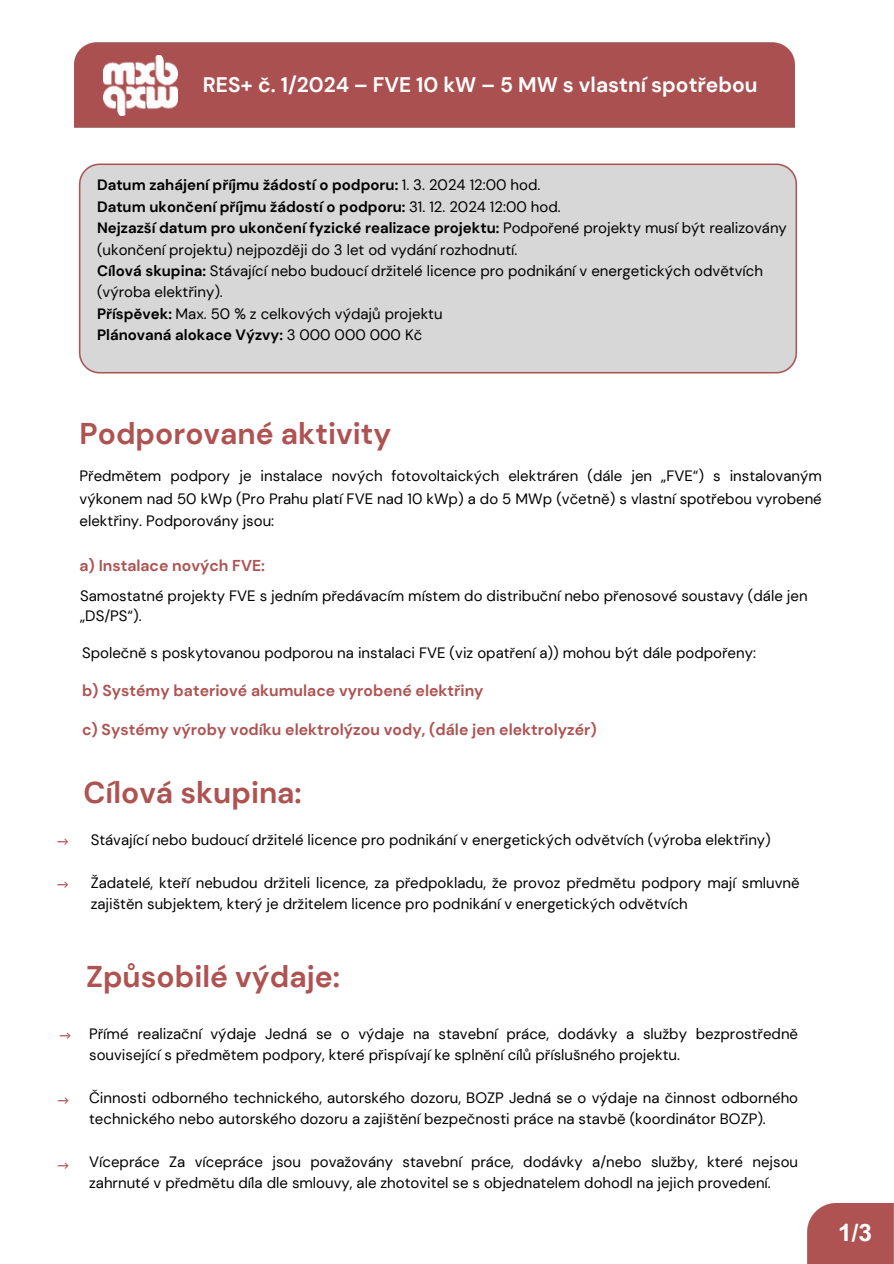
<style>
.page{position:relative;width:894px;height:1264px;background:#fff}
.page>*{position:absolute;margin:0;border:0;box-sizing:border-box;transform-origin:0 0}
.t1{font:700 30px "DM Sans";color:#ae5352}
.t2{font:700 24px "Arial Nova";color:#fff}
.t3{font:700 21px "DM Sans";color:#fff}
.t4{font:700 15.75px "DM Sans";color:#ae5352}
.t5{font:15px/21.3px "DM Sans";color:#000}
.t6{font:700 15px "DM Sans";color:#000}
.t7{font:15px "IBM Plex Sans";color:#ae5352}
.s1{font-weight:400}
.s2{font-weight:700}
</style>
<div class="page">
<img style="left:74px;top:42px;width:720px;height:86px">
<div style="left:78px;top:163px;width:720px;height:211px;background:#d7d7d7"></div>
<div style="left:807px;top:1203px;width:86px;height:60px;background:#ae5352"></div>
<div style="left:81px;top:55px;width:707px;height:66px;background:#aa5050"></div>
<img style="left:103px;top:56px;width:74px;height:59px">
<p class="t3" style="left:203px;top:71px;width:556px">RES+ č. 1/2024 – FVE 10 kW – 5 MW s vlastní spotřebou</p>
<p class="t6" style="left:97px;top:175px;width:444px">Datum zahájení příjmu žádostí o podporu: <span class="s1">1. 3. 2024 12:00 hod.</span></p>
<p class="t6" style="left:97px;top:197px;width:465px">Datum ukončení příjmu žádostí o podporu: <span class="s1">31. 12. 2024 12:00 hod.</span></p>
<p class="t5" style="left:97px;top:217px;width:691px"><span class="s2">Nejzazší datum pro ukončení fyzické realizace projektu:</span> Podpořené projekty musí být realizovány (ukončení projektu) nejpozději do 3 let od vydání rozhodnutí.</p>
<h5 class="t5" style="left:97px;top:260px;width:667px"><span class="s2">Cílová skupina:</span> Stávající nebo budoucí držitelé licence pro podnikání v energetických odvětvích (výroba elektřiny).</h5>
<p class="t5" style="left:97px;top:303px;width:347px"><span class="s2">Příspěvek:</span> Max. 50 % z celkových výdajů projektu</p>
<h4 class="t6" style="left:97px;top:325px;width:327px">Plánovaná alokace Výzvy: <span class="s1">3 000 000 000 Kč</span></h4>
<p class="t1" style="left:79px;top:414px;width:313px">Podporované aktivity</p>
<p class="t5" style="left:79px;top:465px;width:743px;line-height:22.5px;text-align:justify">Předmětem podpory je instalace nových fotovoltaických elektráren (dále jen „FVE“) s instalovaným výkonem nad 50 kWp (Pro Prahu platí FVE nad 10 kWp) a do 5 MWp (včetně) s vlastní spotřebou vyrobené elektřiny. Podporovány jsou:</p>
<p class="t4" style="left:79px;top:555px;width:187px">a) Instalace nových FVE:</p>
<p class="t5" style="left:80px;top:585px;width:728px">Samostatné projekty FVE s jedním předávacím místem do distribuční nebo přenosové soustavy (dále jen</p>
<p class="t5" style="left:80px;top:605px;width:63px">„DS/PS“).</p>
<p class="t5" style="left:82px;top:642px;width:675px">Společně s poskytovanou podporou na instalaci FVE (viz opatření a)) mohou být dále podpořeny:</p>
<h1 class="t4" style="left:82px;top:680px;width:403px">b) Systémy bateriové akumulace vyrobené elektřiny</h1>
<p class="t4" style="left:82px;top:719px;width:516px">c) Systémy výroby vodíku elektrolýzou vody, (dále jen elektrolyzér)</p>
<p class="t7" style="left:57px;top:831px;width:14px">→</p>
<p class="t7" style="left:57px;top:874px;width:14px">→</p>
<p class="t1" style="left:83px;top:773px;width:220px">Cílová skupina:</p>
<p class="t5" style="left:91px;top:829px;width:681px">Stávající nebo budoucí držitelé licence pro podnikání v energetických odvětvích (výroba elektřiny)</p>
<p class="t5" style="left:91px;top:872px;width:705px">Žadatelé, kteří nebudou držiteli licence, za předpokladu, že provoz předmětu podpory mají smluvně zajištěn subjektem, který je držitelem licence pro podnikání v energetických odvětvích</p>
<p class="t7" style="left:59px;top:1025px;width:14px">→</p>
<p class="t7" style="left:57px;top:1090px;width:14px">→</p>
<h1 class="t7" style="left:57px;top:1155px;width:14px">→</h1>
<p class="t1" style="left:86px;top:957px;width:255px">Způsobilé výdaje:</p>
<p class="t5" style="left:89px;top:1022px;width:710px">Přímé realizační výdaje Jedná se o výdaje na stavební práce, dodávky a služby bezprostředně související s předmětem podpory, které přispívají ke splnění cílů příslušného projektu.</p>
<p class="t5" style="left:89px;top:1087px;width:710px">Činnosti odborného technického, autorského dozoru, BOZP Jedná se o výdaje na činnost odborného technického nebo autorského dozoru a zajištění bezpečnosti práce na stavbě (koordinátor BOZP).</p>
<p class="t5" style="left:89px;top:1151px;width:710px">Vícepráce Za vícepráce jsou považovány stavební práce, dodávky a/nebo služby, které nejsou zahrnuté v předmětu díla dle smlouvy, ale zhotovitel se s objednatelem dohodl na jejich provedení.</p>
<p class="t2" style="left:837px;top:1217px;width:35px">1/3</p>
</div>
